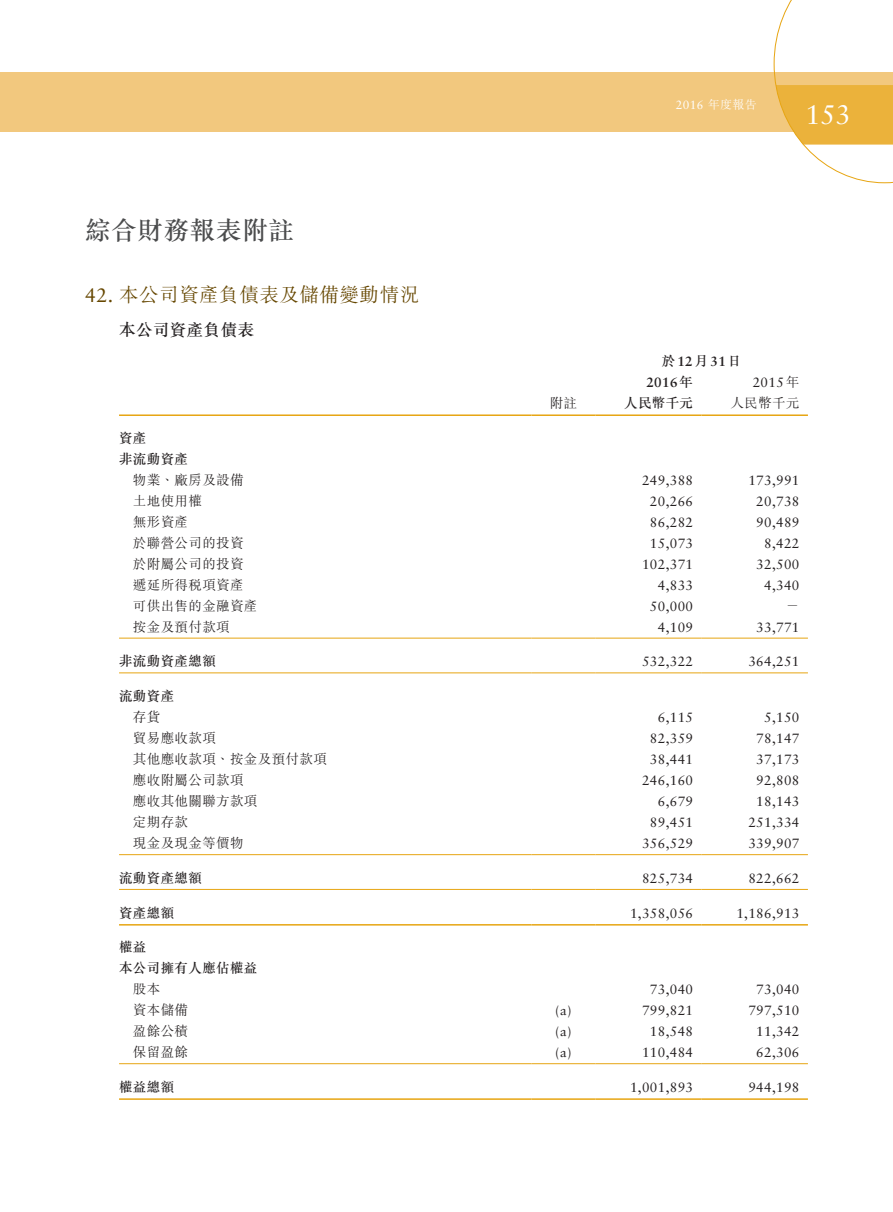
<style>
.page{position:relative;width:893px;height:1212px;background:#fff}
.page>*{position:absolute;margin:0;border:0;box-sizing:border-box;transform-origin:0 0}
.t1{font:27px "Sabon LT Std";color:#fff}
.t2{font:500 25.5px "M Sung HK";letter-spacing:.03em;color:#4b4c4d}
._3__標題{font:300 19.5px "M Sung HK";letter-spacing:.03em;color:#664700}
._4__副標題{font:500 16.5px "M Sung HK";letter-spacing:.03em;color:#231f20}
._1__內文{font:13.5px "Sabon LT Std";letter-spacing:.03em;color:#231f20}
._1__內文-2{font:300 13.5px "M Sung HK";letter-spacing:.03em;color:#231f20}
._1__內文-3{font:500 13.5px "M Sung HK";letter-spacing:.03em;color:#231f20}
._1__內文-4{font:700 13.5px "Sabon LT Std";letter-spacing:.03em;color:#231f20}
.t3{font:12px "Sabon LT Std";color:#fff}
.s1{font-family:"M Sung HK";font-weight:300}
.s2{font-family:"Sabon LT Std";font-weight:400}
.s3{font-family:"M Sung HK";font-weight:500}
</style>
<div class="page">
<div style="left:0;top:72px;width:893px;height:60px;background:#f2c87e"></div>
<svg style="left:774px;top:0;width:119px;height:183px"></svg>
<hr style="left:119px;top:414px;width:412px;height:2px;background:#e7a512">
<hr style="left:531px;top:414px;width:64px;height:2px;background:#e7a512">
<hr style="left:595px;top:414px;width:107px;height:2px;background:#e7a512">
<hr style="left:702px;top:414px;width:106px;height:2px;background:#e7a512">
<hr style="left:119px;top:638px;width:412px;height:1px;background:#e7a512">
<hr style="left:531px;top:638px;width:64px;height:1px;background:#e7a512">
<hr style="left:595px;top:638px;width:107px;height:1px;background:#e7a512">
<hr style="left:702px;top:638px;width:106px;height:1px;background:#e7a512">
<hr style="left:119px;top:672px;width:412px;height:1px;background:#e7a512">
<hr style="left:531px;top:672px;width:64px;height:1px;background:#e7a512">
<hr style="left:595px;top:672px;width:107px;height:1px;background:#e7a512">
<hr style="left:702px;top:672px;width:106px;height:1px;background:#e7a512">
<hr style="left:119px;top:854px;width:412px;height:1px;background:#e7a512">
<hr style="left:531px;top:854px;width:64px;height:1px;background:#e7a512">
<hr style="left:595px;top:854px;width:107px;height:1px;background:#e7a512">
<hr style="left:702px;top:854px;width:106px;height:1px;background:#e7a512">
<hr style="left:119px;top:889px;width:412px;height:1px;background:#e7a512">
<hr style="left:531px;top:889px;width:64px;height:1px;background:#e7a512">
<hr style="left:595px;top:889px;width:107px;height:1px;background:#e7a512">
<hr style="left:702px;top:889px;width:106px;height:1px;background:#e7a512">
<hr style="left:119px;top:924px;width:412px;height:1px;background:#e7a512">
<hr style="left:531px;top:924px;width:64px;height:1px;background:#e7a512">
<hr style="left:595px;top:924px;width:107px;height:1px;background:#e7a512">
<hr style="left:702px;top:924px;width:106px;height:1px;background:#e7a512">
<hr style="left:119px;top:1063px;width:412px;height:1px;background:#e7a512">
<hr style="left:531px;top:1063px;width:64px;height:1px;background:#e7a512">
<hr style="left:595px;top:1063px;width:107px;height:1px;background:#e7a512">
<hr style="left:702px;top:1063px;width:106px;height:1px;background:#e7a512">
<hr style="left:119px;top:1098px;width:412px;height:2px;background:#e7a512">
<hr style="left:531px;top:1098px;width:64px;height:2px;background:#e7a512">
<hr style="left:595px;top:1098px;width:107px;height:2px;background:#e7a512">
<hr style="left:702px;top:1098px;width:106px;height:2px;background:#e7a512">
<p class="t3" style="left:676px;top:97px;width:83px">2016 <span class="s1">年度報告</span></p>
<h1 class="t1" style="left:805px;top:99px;width:47px">153</h1>
<h2 class="t2" style="left:85px;top:212px;width:210px">綜合財務報表附註</h2>
<p class="_3__標題" style="left:85px;top:281px;width:336px"><span class="s2">42.</span> 本公司資產負債表及儲備變動情況</p>
<p class="_4__副標題" style="left:119px;top:318px;width:137px">本公司資產負債表</p>
<p class="_1__內文-4" style="left:662px;top:353px;width:81px"><span class="s3">於</span>12<span class="s3">月</span>31<span class="s3">日</span></p>
<p class="_1__內文-4" style="left:646px;top:374px;width:48px">2016<span class="s3">年</span></p>
<p class="_1__內文" style="left:753px;top:374px;width:48px">2015<span class="s1">年</span></p>
<p class="_1__內文-2" style="left:550px;top:393px;width:29px">附註</p>
<p class="_1__內文-3" style="left:624px;top:394px;width:71px">人民幣千元</p>
<p class="_1__內文-2" style="left:730px;top:393px;width:71px">人民幣千元</p>
<p class="_1__內文-3" style="left:119px;top:428px;width:29px">資產</p>
<p class="_1__內文-3" style="left:119px;top:449px;width:71px">非流動資產</p>
<p class="_1__內文-2" style="left:133px;top:470px;width:112px">物業、廠房及設備</p>
<p class="_1__內文" style="left:642px;top:472px;width:53px">249,388</p>
<p class="_1__內文" style="left:748px;top:472px;width:53px">173,991</p>
<p class="_1__內文-2" style="left:133px;top:491px;width:71px">土地使用權</p>
<p class="_1__內文" style="left:650px;top:493px;width:45px">20,266</p>
<p class="_1__內文" style="left:756px;top:493px;width:45px">20,738</p>
<p class="_1__內文-2" style="left:133px;top:512px;width:57px">無形資產</p>
<p class="_1__內文" style="left:650px;top:514px;width:45px">86,282</p>
<p class="_1__內文" style="left:756px;top:514px;width:45px">90,489</p>
<p class="_1__內文-2" style="left:133px;top:533px;width:112px">於聯營公司的投資</p>
<p class="_1__內文" style="left:650px;top:535px;width:45px">15,073</p>
<p class="_1__內文" style="left:764px;top:535px;width:37px">8,422</p>
<p class="_1__內文-2" style="left:133px;top:554px;width:112px">於附屬公司的投資</p>
<p class="_1__內文" style="left:642px;top:556px;width:53px">102,371</p>
<p class="_1__內文" style="left:756px;top:556px;width:45px">32,500</p>
<p class="_1__內文-2" style="left:133px;top:575px;width:112px">遞延所得稅項資產</p>
<p class="_1__內文" style="left:658px;top:577px;width:37px">4,833</p>
<p class="_1__內文" style="left:764px;top:577px;width:37px">4,340</p>
<p class="_1__內文-2" style="left:133px;top:596px;width:126px">可供出售的金融資產</p>
<p class="_1__內文" style="left:650px;top:598px;width:45px">50,000</p>
<p class="_1__內文-2" style="left:786px;top:596px;width:15px">－</p>
<p class="_1__內文-2" style="left:133px;top:617px;width:98px">按金及預付款項</p>
<p class="_1__內文" style="left:658px;top:619px;width:37px">4,109</p>
<p class="_1__內文" style="left:756px;top:619px;width:45px">33,771</p>
<p class="_1__內文-3" style="left:119px;top:652px;width:98px">非流動資產總額</p>
<p class="_1__內文" style="left:642px;top:653px;width:53px">532,322</p>
<p class="_1__內文" style="left:748px;top:653px;width:53px">364,251</p>
<p class="_1__內文-3" style="left:119px;top:687px;width:57px">流動資產</p>
<p class="_1__內文-2" style="left:133px;top:707px;width:29px">存貨</p>
<p class="_1__內文" style="left:658px;top:709px;width:37px">6,115</p>
<p class="_1__內文" style="left:764px;top:709px;width:37px">5,150</p>
<p class="_1__內文-2" style="left:133px;top:728px;width:84px">貿易應收款項</p>
<p class="_1__內文" style="left:650px;top:730px;width:45px">82,359</p>
<p class="_1__內文" style="left:756px;top:730px;width:45px">78,147</p>
<p class="_1__內文-2" style="left:133px;top:749px;width:195px">其他應收款項、按金及預付款項</p>
<p class="_1__內文" style="left:650px;top:751px;width:45px">38,441</p>
<p class="_1__內文" style="left:756px;top:751px;width:45px">37,173</p>
<p class="_1__內文-2" style="left:133px;top:770px;width:112px">應收附屬公司款項</p>
<p class="_1__內文" style="left:642px;top:772px;width:53px">246,160</p>
<p class="_1__內文" style="left:756px;top:772px;width:45px">92,808</p>
<p class="_1__內文-2" style="left:133px;top:791px;width:126px">應收其他關聯方款項</p>
<p class="_1__內文" style="left:658px;top:793px;width:37px">6,679</p>
<p class="_1__內文" style="left:756px;top:793px;width:45px">18,143</p>
<p class="_1__內文-2" style="left:133px;top:812px;width:57px">定期存款</p>
<p class="_1__內文" style="left:650px;top:814px;width:45px">89,451</p>
<p class="_1__內文" style="left:748px;top:814px;width:53px">251,334</p>
<p class="_1__內文-2" style="left:133px;top:833px;width:112px">現金及現金等價物</p>
<p class="_1__內文" style="left:642px;top:835px;width:53px">356,529</p>
<p class="_1__內文" style="left:748px;top:835px;width:53px">339,907</p>
<p class="_1__內文-3" style="left:119px;top:868px;width:84px">流動資產總額</p>
<p class="_1__內文" style="left:642px;top:870px;width:53px">825,734</p>
<p class="_1__內文" style="left:748px;top:870px;width:53px">822,662</p>
<p class="_1__內文-3" style="left:119px;top:903px;width:57px">資產總額</p>
<p class="_1__內文" style="left:630px;top:905px;width:65px">1,358,056</p>
<p class="_1__內文" style="left:736px;top:905px;width:65px">1,186,913</p>
<p class="_1__內文-3" style="left:119px;top:938px;width:29px">權益</p>
<p class="_1__內文-3" style="left:119px;top:959px;width:140px">本公司擁有人應佔權益</p>
<p class="_1__內文-2" style="left:133px;top:979px;width:29px">股本</p>
<p class="_1__內文" style="left:650px;top:981px;width:45px">73,040</p>
<p class="_1__內文" style="left:756px;top:981px;width:45px">73,040</p>
<p class="_1__內文-2" style="left:133px;top:1000px;width:57px">資本儲備</p>
<p class="_1__內文" style="left:555px;top:1002px;width:18px">(a)</p>
<p class="_1__內文" style="left:642px;top:1002px;width:53px">799,821</p>
<p class="_1__內文" style="left:748px;top:1002px;width:53px">797,510</p>
<p class="_1__內文-2" style="left:133px;top:1021px;width:57px">盈餘公積</p>
<p class="_1__內文" style="left:555px;top:1023px;width:18px">(a)</p>
<p class="_1__內文" style="left:650px;top:1023px;width:45px">18,548</p>
<p class="_1__內文" style="left:756px;top:1023px;width:45px">11,342</p>
<p class="_1__內文-2" style="left:133px;top:1042px;width:57px">保留盈餘</p>
<p class="_1__內文" style="left:555px;top:1044px;width:18px">(a)</p>
<p class="_1__內文" style="left:642px;top:1044px;width:53px">110,484</p>
<p class="_1__內文" style="left:756px;top:1044px;width:45px">62,306</p>
<p class="_1__內文-3" style="left:119px;top:1077px;width:57px">權益總額</p>
<p class="_1__內文" style="left:630px;top:1079px;width:65px">1,001,893</p>
<p class="_1__內文" style="left:748px;top:1079px;width:53px">944,198</p>
</div>
